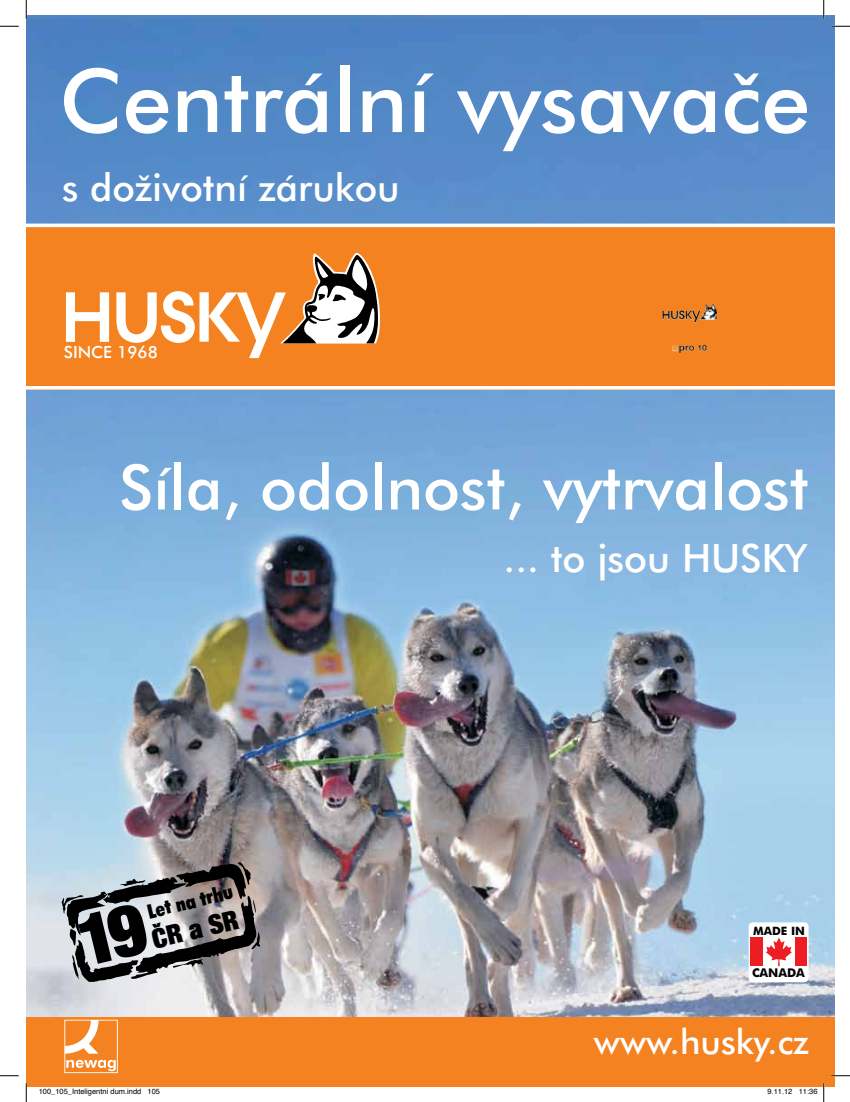
<style>
.page{position:relative;width:850px;height:1102px;background:#fff}
.page>*{position:absolute;margin:0;border:0;box-sizing:border-box;transform-origin:0 0}
.t1{font:87.88px "Futura Md AT";color:#fff}
.t2{font:62.5px "Futura Md AT";color:#fff}
.t3{font:39px "Futura Md AT";color:#fff}
.t4{font:38.38px "Futura Md AT";color:#fff}
.t5{font:34.75px "Futura Md AT";color:#fff}
.t6{font:900 27px "Helvetica Neue LT Pro";color:#000}
.t7{font:20px "Futura X Blk Cn AT";color:#000}
.t8{font:16.75px "Futura Md AT";color:#fff}
.t9{font:700 12px "Futura Md AT";color:#000}
.t10{font:700 11.5px "Futura Md AT";color:#000}
.t11{font:7.5px "Helvetica";color:#000}
</style>
<div class="page">
<img style="left:26px;top:16px;width:808px;height:1000px">
<div style="left:26px;top:1016px;width:808px;height:70px;background:#f58220"></div>
<div style="left:750px;top:923px;width:57px;height:57px;background:#fff;border-radius:3px"></div>
<div style="left:748px;top:922px;width:60px;height:60px;border:2px solid #fff;border-radius:3px"></div>
<svg style="left:766px;top:937px;width:26px;height:28px"></svg>
<div style="left:750px;top:937px;width:12px;height:28px;background:#ed1d24"></div>
<div style="left:794px;top:937px;width:12px;height:28px;background:#ed1d24"></div>
<svg style="left:65px;top:1020px;width:34px;height:33px"></svg>
<div style="left:63px;top:1018px;width:56px;height:56px;border:1px solid #f58220"></div>
<svg style="left:66px;top:1059px;width:50px;height:12px"></svg>
<div style="left:26px;top:226px;width:808px;height:164px;background:#f58220"></div>
<svg style="left:66px;top:292px;width:43px;height:50px"></svg>
<svg style="left:116px;top:252px;width:264px;height:106px"></svg>
<svg style="left:26px;top:223px;width:808px;height:4px"></svg>
<hr style="left:26px;top:386px;width:808px;height:3px;background:#fff">
<img style="left:662px;top:304px;width:54px;height:48px">
<svg style="left:0;top:25px;width:19px;height:2px"></svg>
<svg style="left:831px;top:25px;width:18px;height:2px"></svg>
<svg style="left:0;top:1075px;width:19px;height:1px"></svg>
<svg style="left:831px;top:1074px;width:18px;height:2px"></svg>
<svg style="left:25px;top:0;width:2px;height:19px"></svg>
<svg style="left:25px;top:1083px;width:2px;height:18px"></svg>
<svg style="left:823px;top:0;width:1px;height:19px"></svg>
<svg style="left:799px;top:1083px;width:25px;height:18px"></svg>
<svg style="left:61px;top:861px;width:199px;height:120px;background:#99999b"></svg>
<h1 class="t1" style="left:59px;top:65px;width:752px">Centrální vysavače</h1>
<h3 class="t4" style="left:62px;top:172px;width:339px">s doživotní zárukou</h3>
<h3 class="t8" style="left:64px;top:345px;width:95px">SINCE 1968</h3>
<h2 class="t2" style="left:119px;top:462px;width:691px">Síla, odolnost, vytrvalost</h2>
<h3 class="t3" style="left:503px;top:542px;width:305px">... to jsou HUSKY</h3>
<h3 class="t7" style="left:145px;top:900px;width:88px;rotate:-14deg">Let na trhu</h3>
<h3 class="t6" style="left:149px;top:924px;width:89px;rotate:-14deg">ČR a SR</h3>
<h3 class="t10" style="left:753px;top:924px;width:53px">MADE IN</h3>
<h3 class="t9" style="left:752px;top:965px;width:54px">CANADA</h3>
<h3 class="t5" style="left:594px;top:1027px;width:217px">www.husky.cz</h3>
<p class="t11" style="left:39px;top:1088px;width:123px">100_105_Inteligentni dum.indd 105</p>
<p class="t11" style="left:767px;top:1088px;width:52px">9.11.12 11:36</p>
</div>
